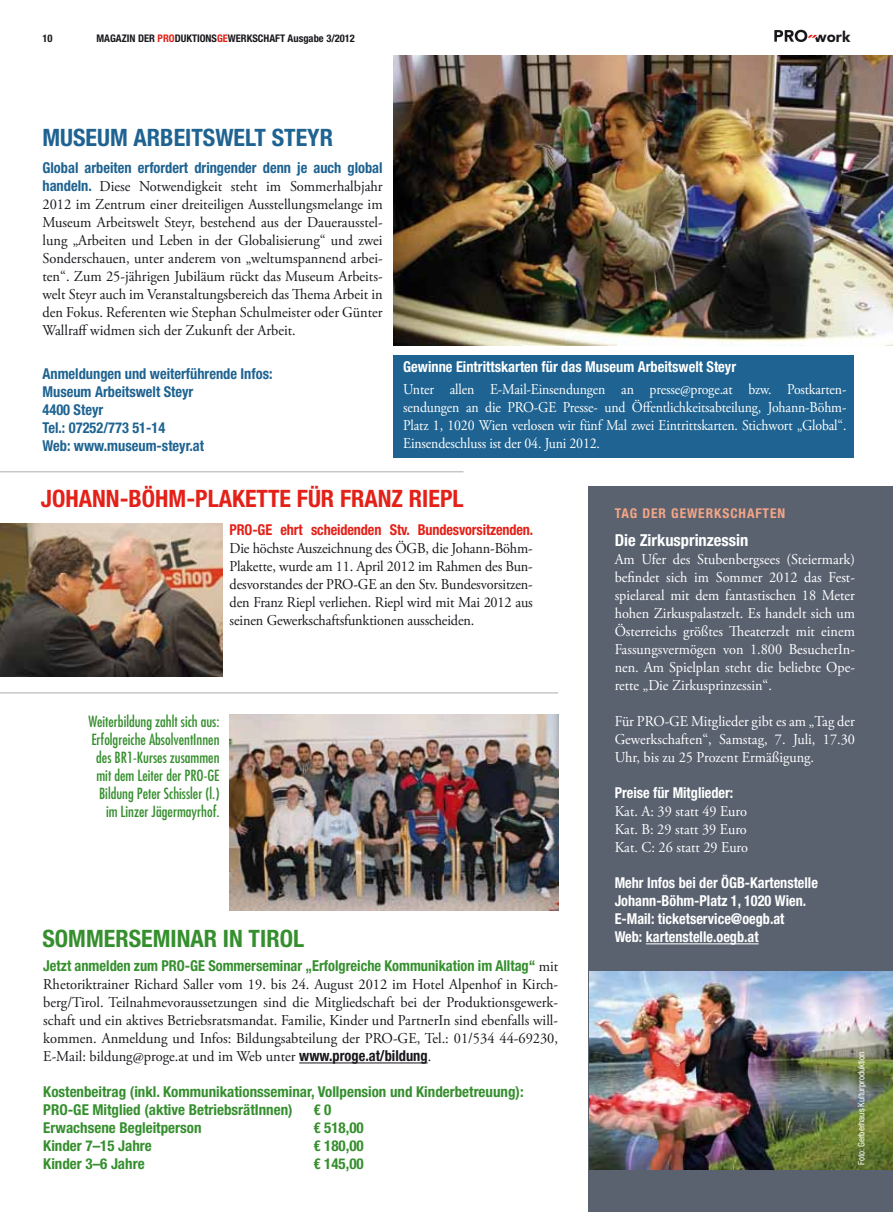
<style>
.page{position:relative;width:893px;height:1212px;background:#fff}
.page>*{position:absolute;margin:0;border:0;box-sizing:border-box;transform-origin:0 0}
.t1{font:700 condensed 24px "Helvetica Neue LT Std";color:#e32119}
.t2{font:700 condensed 24px "Helvetica Neue LT Std";color:#1e6391}
.t3{font:700 condensed 24px "Helvetica Neue LT Std";color:#358f2e}
.t4{font:700 condensed 16.5px "Helvetica Neue LT Std";color:#fff}
.t5{font:15px/18px "Adobe Garamond Pro";color:#1a171c;text-align:justify;scale:.96 1}
.t6{font:15px/18px "Adobe Garamond Pro";color:#fff;text-align:justify;scale:.95 1}
.t7{font:15px/18px "Adobe Garamond Pro";color:#fff;text-align:justify;scale:.92 1}
.t8{font:15px/18px "Adobe Garamond Pro";color:#1a171c;text-align:justify;scale:.95 1}
.t9{font:700 condensed 15px/18px "Helvetica Neue LT Std";color:#358f2e}
.t10{font:700 condensed 15px/18px "Helvetica Neue LT Std";color:#1e6391;scale:.96 1}
.t11{font:condensed 15px/18px "Futura Std";color:#358f2e;text-align:right}
.t12{font:700 condensed 15px/18px "Helvetica Neue LT Std";color:#fff;scale:.95 1}
.t13{font:700 condensed 15px "Helvetica Neue LT Std";color:#358f2e;scale:.96 1}
.t14{font:700 condensed 15px "Helvetica Neue LT Std";color:#fff;scale:.96 1}
.t15{font:700 condensed 15px "Helvetica Neue LT Std";letter-spacing:-.01em;color:#e32119;scale:.95 1}
.t16{font:900 15px "Avenir LT Std";color:#1a171c}
.t17{font:700 condensed 13.5px "Helvetica Neue LT Std";color:#f4a586}
.t18{font:700 condensed 10.5px "Helvetica Neue LT Std";color:#1a171c}
.t19{font:condensed 9px "Helvetica Neue LT Std";color:#fff}
.s1{color:#e32119}
.s2{font-family:"Helvetica Neue LT Std";font-weight:700;font-stretch:condensed;color:#1e6391}
.s3{font-family:"Adobe Garamond Pro";font-weight:400;font-stretch:normal;color:#1a171c}
.s4{font-family:"Helvetica Neue LT Std";font-weight:700;font-stretch:condensed}
</style>
<div class="page">
<img style="left:393px;top:55px;width:500px;height:290px">
<img style="left:0;top:523px;width:222px;height:154px">
<img style="left:230px;top:714px;width:328px;height:196px">
<hr style="left:299px;top:1062px;width:129px;height:1px;background:#1a171c">
<div style="left:588px;top:487px;width:305px;height:725px;background:#5a6270"></div>
<hr style="left:646px;top:943px;width:113px;height:1px;background:#fff">
<svg style="left:774px;top:30px;width:43px;height:12px"></svg>
<hr style="left:0;top:471px;width:463px;height:1px;background:#c6c7c8">
<hr style="left:0;top:692px;width:558px;height:2px;background:#c6c7c8">
<img style="left:589px;top:971px;width:304px;height:198px">
<div style="left:393px;top:355px;width:460px;height:103px;background:#1e6391"></div>
<p class="t18" style="left:43px;top:32px;width:12px">10</p>
<p class="t18" style="left:97px;top:32px;width:260px">MAGAZIN DER <span class="s1">PRO</span>DUKTIONS<span class="s1">GE</span>WERKSCHAFT Ausgabe 3/2012</p>
<p class="t16" style="left:814px;top:28px;width:38px">work</p>
<h1 class="t2" style="left:43px;top:123px;width:32px">Museum</h1>
<h1 class="t2" style="left:134px;top:123px;width:53px">Arbeitswe</h1>
<h1 class="t2" style="left:245px;top:123px;width:84px">lt Steyr</h1>
<p class="t10" style="left:43px;top:158px;width:356px">Global arbeiten erfordert dringender denn je auch global</p>
<p class="t5" style="left:43px;top:177px;width:356px"><span class="s2">handeln.</span> Diese Notwendigkeit steht im Sommerhalbjahr 2012 im Zentrum einer dreiteiligen Ausstellungsmelange im Museum Arbeitswelt Steyr, bestehend aus der Dauerausstel&shy;lung „Arbeiten und Leben in der Globalisierung“ und zwei Sonderschauen, unter anderem von „weltumspannend arbei&shy;ten“. Zum 25-jährigen Jubiläum rückt das Museum Arbeits&shy;welt Steyr auch im Veranstaltungsbereich das Thema Arbeit in den Fokus. Referenten wie Stephan Schulmeister oder Günter Wallraff widmen sich der Zukunft der Arbeit.</p>
<p class="t10" style="left:43px;top:365px;width:241px">Anmeldungen und weiterführende Infos:<br>Museum Arbeitswelt Steyr<br>4400 Steyr<br>Tel.: 07252/773 51-14<br>Web: www.museum-steyr.at</p>
<p class="t14" style="left:403px;top:358px;width:348px">Gewinne Eintrittskarten für das Museum Arbeitswelt Steyr</p>
<p class="t7" style="left:403px;top:381px;width:483px">Unter allen E-Mail-Einsendungen an presse@proge.at bzw. Postkarten&shy;sendungen an die PRO-GE Presse- und Öffentlichkeitsabteilung, Johann-Böhm-Platz 1, 1020 Wien verlosen wir fünf Mal zwei Eintrittskarten. Stichwort „Global“.<br>Einsendeschluss ist der 04. Juni 2012.</p>
<h1 class="t1" style="left:41px;top:484px;width:14px">Johann</h1>
<h1 class="t1" style="left:120px;top:484px;width:113px">-Böhm-Plakette</h1>
<h1 class="t1" style="left:297px;top:484px;width:68px">für Franz</h1>
<h1 class="t1" style="left:409px;top:484px;width:56px">Riepl</h1>
<p class="t15" style="left:230px;top:520px;width:321px">PRO-GE ehrt scheidenden Stv. Bundesvorsitzenden.</p>
<p class="t8" style="left:230px;top:540px;width:321px">Die höchste Auszeichnung des ÖGB, die Johann-Böhm-Plakette, wurde am 11. April 2012 im Rahmen des Bun&shy;desvorstandes der PRO-GE an den Stv. Bundesvorsitzen&shy;den Franz Riepl verliehen. Riepl wird mit Mai 2012 aus seinen Gewerkschaftsfunktionen ausscheiden.</p>
<p class="t11" style="left:88px;top:712px;width:133px">Weiterbildung zahlt sich aus:<br>Erfolgreiche AbsolventInnen des BR1-Kurses zusammen mit dem Leiter der PRO-GE<br>Bildung Peter Schissler (l.) im Linzer Jägermayrhof.</p>
<h1 class="t3" style="left:43px;top:924px;width:27px">Sommerseminar</h1>
<h1 class="t3" style="left:223px;top:924px;width:83px">in Tirol</h1>
<p class="t13" style="left:43px;top:957px;width:538px">Jetzt anmelden zum PRO-GE Sommerseminar „Erfolgreiche Kommunikation im Alltag“ <span class="s3">mit</span></p>
<p class="t5" style="left:43px;top:976px;width:538px">Rhetoriktrainer Richard Saller vom 19. bis 24. August 2012 im Hotel Alpenhof in Kirch&shy;berg/Tirol. Teilnahmevoraussetzungen sind die Mitgliedschaft bei der Produktionsgewerk&shy;schaft und ein aktives Betriebsratsmandat. Familie, Kinder und PartnerIn sind ebenfalls will&shy;kommen. Anmeldung und Infos: Bildungsabteilung der PRO-GE, Tel.: 01/534 44-69230, E-Mail: bildung@proge.at und im Web unter <span class="s4">www.proge.at/bildung</span>.</p>
<p class="t9" style="left:43px;top:1083px;width:482px">Kostenbeitrag (inkl. Kommunikationsseminar, Vollpension und Kinderbetreuung):<br>PRO-GE Mitglied (aktive BetriebsrätInnen)</p>
<p class="t9" style="left:313px;top:1101px;width:19px">€ 0</p>
<p class="t9" style="left:43px;top:1119px;width:160px">Erwachsene Begleitperson</p>
<p class="t9" style="left:313px;top:1119px;width:52px">€ 518,00</p>
<p class="t9" style="left:43px;top:1137px;width:110px">Kinder 7–15 Jahre</p>
<p class="t9" style="left:313px;top:1137px;width:52px">€ 180,00</p>
<p class="t9" style="left:43px;top:1155px;width:103px">Kinder 3–6 Jahre</p>
<p class="t9" style="left:313px;top:1155px;width:52px">€ 145,00</p>
<p class="t17" style="left:615px;top:505px;width:37px">Tag der</p>
<p class="t17" style="left:671px;top:505px;width:18px">Gewerkschaften</p>
<p class="t4" style="left:615px;top:530px;width:135px">Die Zirkusprinzessin</p>
<p class="t6" style="left:615px;top:551px;width:254px">Am Ufer des Stubenbergsees (Steiermark) befindet sich im Sommer 2012 das Fest&shy;spielareal mit dem fantastischen 18 Meter hohen Zirkuspalastzelt. Es handelt sich um Österreichs größtes Theaterzelt mit einem Fassungsvermögen von 1.800 BesucherIn&shy;nen. Am Spielplan steht die beliebte Ope&shy;rette „Die Zirkusprinzessin“.</p>
<p class="t6" style="left:615px;top:713px;width:254px">Für PRO-GE Mitglieder gibt es am „Tag der Gewerkschaften“, Samstag, 7. Juli, 17.30<br>Uhr, bis zu 25 Prozent Ermäßigung.</p>
<p class="t12" style="left:615px;top:784px;width:126px">Preise für Mitglieder:</p>
<p class="t6" style="left:615px;top:803px;width:142px">Kat. A: 39 statt 49 Euro Kat. B: 29 statt 39 Euro Kat. C: 26 statt 29 Euro</p>
<p class="t12" style="left:615px;top:874px;width:216px">Mehr Infos bei der ÖGB-Kartenstelle<br>Johann-Böhm-Platz 1, 1020 Wien.<br>E-Mail: ticketservice@oegb.at<br>Web: kartenstelle.oegb.at</p>
<p class="t19" style="left:856px;top:1165px;width:115px;rotate:-90deg">Foto: Gerberhaus Kulturproduktion</p>
</div>
